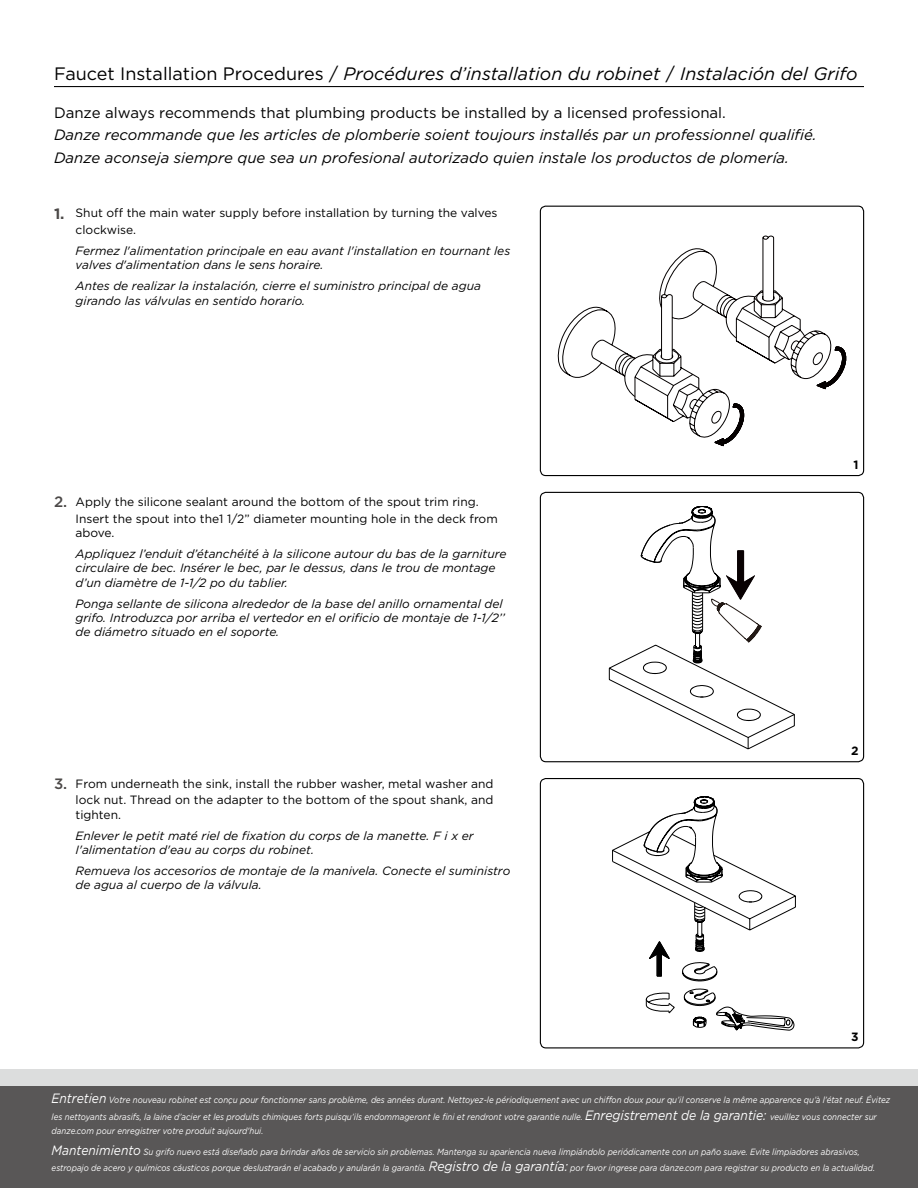
<style>
.page{position:relative;width:918px;height:1188px;background:#fff}
.page>*{position:absolute;margin:0;border:0;box-sizing:border-box;transform-origin:0 0}
.t1{font:italic 18px "Gotham";color:#000}
.t2{font:italic 15px/22.4px "Gotham";color:#000}
.t3{font:15px "Gotham";color:#000}
.t4{font:italic 12px/14.4px "Gotham";color:#000}
.t5{font:12px/16.5px "Gotham";color:#000}
.t6{font:700 12px "Gotham";color:#000}
.t7{font:italic 9px/16.2px "Gotham";color:#fff;scale:.89 1}
.s1{font-style:normal}
.s2{font-weight:700;font-size:15px;color:#4c4948}
.s3{font-weight:500;font-size:15px;color:#4c4948}
.s4{font-size:13.5px}
</style>
<div class="page">
<div style="left:0;top:1070px;width:918px;height:118px;background:#dcdddd"></div>
<div style="left:0;top:1087px;width:918px;height:101px;background:#595757"></div>
<hr style="left:54px;top:86px;width:810px;height:1px;background:#000">
<svg style="left:557px;top:236px;width:290px;height:210px"></svg>
<div style="left:540px;top:206px;width:324px;height:270px;border:1px solid #000;border-radius:5px"></div>
<svg style="left:609px;top:554px;width:32px;height:142px"></svg>
<svg style="left:641px;top:506px;width:154px;height:244px"></svg>
<div style="left:540px;top:492px;width:324px;height:270px;border:1px solid #000;border-radius:6px"></div>
<svg style="left:612px;top:796px;width:184px;height:235px"></svg>
<div style="left:540px;top:778px;width:324px;height:270px;border:1px solid #000;border-radius:6px"></div>
<h1 class="t1" style="left:54px;top:62px;width:805px"><span class="s1">Faucet Installation Procedures /</span> Procédures d’installation du robinet <span class="s1">/</span> Instalación del Grifo</h1>
<h2 class="t3" style="left:54px;top:103px;width:673px">Danze always recommends that plumbing products be installed by a licensed professional.</h2>
<h2 class="t2" style="left:54px;top:123px;width:764px">Danze recommande que les articles de plomberie soient toujours installés par un professionnel qualifié.<br>Danze aconseja siempre que sea un profesional autorizado quien instale los productos de plomería.</h2>
<h3 class="t5" style="left:76px;top:205px;width:423px;text-indent:-22px"><span class="s2">1.</span> Shut off the main water supply before installation by turning the valves clockwise.</h3>
<h3 class="t4" style="left:76px;top:243px;width:436px">Fermez l'alimentation principale en eau avant l'installation en tournant les valves d'alimentation dans le sens horaire.</h3>
<h3 class="t4" style="left:76px;top:278px;width:407px">Antes de realizar la instalación, cierre el suministro principal de agua girando las válvulas en sentido horario.</h3>
<h3 class="t5" style="left:76px;top:493px;width:424px;text-indent:-22px"><span class="s3">2.</span> Apply the silicone sealant around the bottom of the spout trim ring.<br>Insert the spout into the1 1/2” diameter mounting hole in the deck from</h3>
<h3 class="t5" style="left:76px;top:524px;width:40px">above.</h3>
<h3 class="t4" style="left:76px;top:546px;width:433px">Appliquez l’enduit d’étanchéité à la silicone autour du bas de la garniture circulaire de bec. Insérer le bec, par le dessus, dans le trou de montage d’un diamètre de 1-1/2 po du tablier.</h3>
<h3 class="t4" style="left:76px;top:596px;width:431px">Ponga sellante de silicona alrededor de la base del anillo ornamental del grifo. Introduzca por arriba el vertedor en el orificio de montaje de 1-1/2’’ de diámetro situado en el soporte.</h3>
<h3 class="t5" style="left:54px;top:775px;width:441px;text-align:right"><span class="s3">3.</span> From underneath the sink, install the rubber washer, metal washer and lock nut. Thread on the adapter to the bottom of the spout shank, and</h3>
<h3 class="t5" style="left:76px;top:806px;width:47px">tighten.</h3>
<h3 class="t4" style="left:76px;top:828px;width:400px">Enlever le petit maté riel de fixation du corps de la manette. F i x er<br>I'alimentation d'eau au corps du robinet.</h3>
<h3 class="t4" style="left:76px;top:863px;width:436px">Remueva los accesorios de montaje de la manivela. Conecte el suministro de agua al cuerpo de la válvula.</h3>
<h3 class="t6" style="left:854px;top:457px;width:7px">1</h3>
<h3 class="t6" style="left:851px;top:743px;width:9px">2</h3>
<h3 class="t6" style="left:851px;top:1029px;width:9px">3</h3>
<p class="t7" style="left:52px;top:1092px;width:944px"><span class="s4">Entretien</span> Votre nouveau robinet est conçu pour fonctionner sans problème, des années durant. Nettoyez-le périodiquement avec un chiffon doux pour qu’il conserve la même apparence qu’à l’état neuf. Évitez les nettoyants abrasifs, la laine d’acier et les produits chimiques forts puisqu’ils endommageront le fini et rendront votre garantie nulle. <span class="s4">Enregistrement de la garantie:</span> veuillez vous connecter sur</p>
<p class="t7" style="left:52px;top:1122px;width:239px">danze.com pour enregistrer votre produit aujourd'hui.</p>
<p class="t7" style="left:52px;top:1143px;width:927px"><span class="s4">Mantenimiento</span> Su grifo nuevo está diseñado para brindar años de servicio sin problemas. Mantenga su apariencia nueva limpiándolo periódicamente con un paño suave. Evite limpiadores abrasivos, estropajo de acero y químicos cáusticos porque deslustrarán el acabado y anularán la garantía. <span class="s4">Registro de la garantía:</span> por favor ingrese para danze.com para registrar su producto en la actualidad.</p>
</div>
